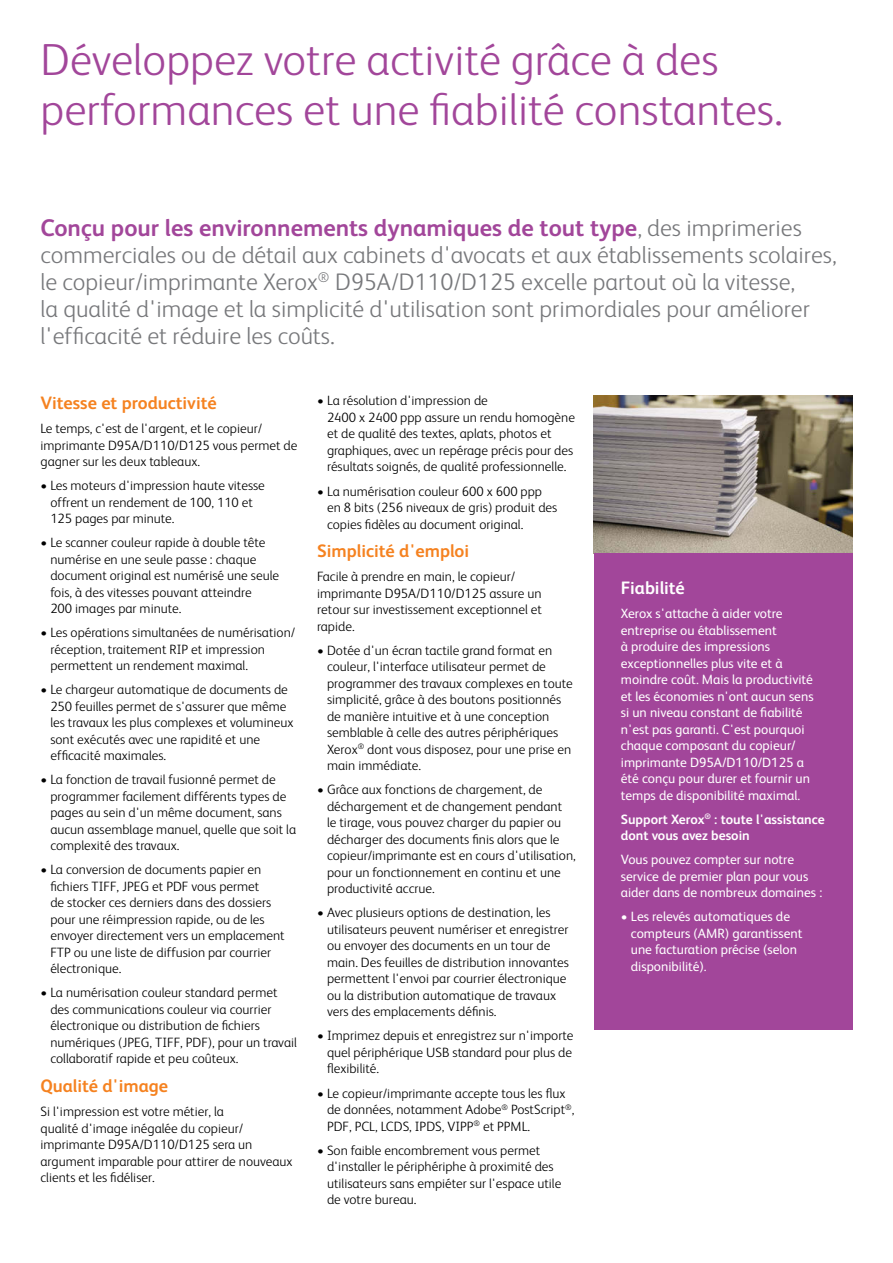
<style>
.page{position:relative;width:893px;height:1263px;background:#fff}
.page>*{position:absolute;margin:0;border:0;box-sizing:border-box;transform-origin:0 0}
.t1{font:300 45px/49.5px "Xerox Sans";color:#a2469a}
.t2{font:300 24px/27px "Xerox Sans";color:#77787b}
.t3{font:700 18px "Xerox Sans";color:#f58220}
.t4{font:700 18px "Xerox Sans";color:#fff}
.t5{font:300 13.5px/16.5px "Xerox Sans";color:#000}
.t6{font:13.5px/16.5px "Xerox Sans";color:#fff}
.t7{font:700 13.5px/16.5px "Xerox Sans";color:#fff}
.s1{font-weight:700;color:#a2469a}
</style>
<div class="page">
<img style="left:594px;top:395px;width:258px;height:158px">
<div style="left:594px;top:553px;width:258px;height:476px;background:#a2469a"></div>
<h1 class="t1" style="left:40px;top:33px;width:744px">Développez votre activité grâce à des performances et une fiabilité constantes.</h1>
<p class="t2" style="left:41px;top:213px;width:798px"><span class="s1">Conçu pour les environnements dynamiques de tout type</span>, des imprimeries commerciales ou de détail aux cabinets d'avocats et aux établissements scolaires, le copieur/imprimante Xerox<sup>®</sup> D95A/D110/D125 excelle partout où la vitesse,<br>la qualité d'image et la simplicité d'utilisation sont primordiales pour améliorer l'efficacité et réduire les coûts.</p>
<h3 class="t3" style="left:40px;top:390px;width:178px">Vitesse et productivité</h3>
<p class="t5" style="left:40px;top:419px;width:259px">Le temps, c'est de l'argent, et le copieur/ imprimante D95A/D110/D125 vous permet de gagner sur les deux tableaux.</p>
<p class="t5" style="left:50px;top:477px;width:216px;text-indent:-10px">• Les moteurs d'impression haute vitesse offrent un rendement de 100, 110 et<br>125 pages par minute.</p>
<p class="t5" style="left:50px;top:534px;width:230px;text-indent:-10px">• Le scanner couleur rapide à double tête numérise en une seule passe : chaque document original est numérisé une seule fois, à des vitesses pouvant atteindre<br>200 images par minute.</p>
<p class="t5" style="left:50px;top:624px;width:246px;text-indent:-10px">• Les opérations simultanées de numérisation/ réception, traitement RIP et impression permettent un rendement maximal.</p>
<p class="t5" style="left:50px;top:681px;width:245px;text-indent:-10px">• Le chargeur automatique de documents de 250 feuilles permet de s'assurer que même les travaux les plus complexes et volumineux sont exécutés avec une rapidité et une efficacité maximales.</p>
<p class="t5" style="left:50px;top:771px;width:247px;text-indent:-10px">• La fonction de travail fusionné permet de programmer facilement différents types de pages au sein d'un même document, sans aucun assemblage manuel, quelle que soit la complexité des travaux.</p>
<p class="t5" style="left:50px;top:861px;width:236px;text-indent:-10px">• La conversion de documents papier en fichiers TIFF, JPEG et PDF vous permet<br>de stocker ces derniers dans des dossiers pour une réimpression rapide, ou de les envoyer directement vers un emplacement FTP ou une liste de diffusion par courrier électronique.</p>
<p class="t5" style="left:50px;top:984px;width:248px;text-indent:-10px">• La numérisation couleur standard permet des communications couleur via courrier électronique ou distribution de fichiers numériques (JPEG, TIFF, PDF), pour un travail collaboratif rapide et peu coûteux.</p>
<h3 class="t3" style="left:40px;top:1073px;width:129px">Qualité d'image</h3>
<p class="t5" style="left:40px;top:1103px;width:254px">Si l'impression est votre métier, la<br>qualité d'image inégalée du copieur/ imprimante D95A/D110/D125 sera un argument imparable pour attirer de nouveaux clients et les fidéliser.</p>
<p class="t5" style="left:327px;top:392px;width:249px;text-indent:-10px">• La résolution d'impression de<br>2400 x 2400 ppp assure un rendu homogène et de qualité des textes, aplats, photos et graphiques, avec un repérage précis pour des résultats soignés, de qualité professionnelle.</p>
<p class="t5" style="left:327px;top:482px;width:232px;text-indent:-10px">• La numérisation couleur 600 x 600 ppp en 8 bits (256 niveaux de gris) produit des copies fidèles au document original.</p>
<h3 class="t3" style="left:317px;top:539px;width:154px">Simplicité d'emploi</h3>
<p class="t5" style="left:317px;top:568px;width:226px">Facile à prendre en main, le copieur/ imprimante D95A/D110/D125 assure un retour sur investissement exceptionnel et rapide.</p>
<p class="t5" style="left:327px;top:641px;width:247px;text-indent:-10px">• Dotée d'un écran tactile grand format en couleur, l'interface utilisateur permet de programmer des travaux complexes en toute simplicité, grâce à des boutons positionnés de manière intuitive et à une conception semblable à celle des autres périphériques Xerox<sup>®</sup> dont vous disposez, pour une prise en main immédiate.</p>
<p class="t5" style="left:327px;top:781px;width:250px;text-indent:-10px">• Grâce aux fonctions de chargement, de déchargement et de changement pendant<br>le tirage, vous pouvez charger du papier ou décharger des documents finis alors que le copieur/imprimante est en cours d'utilisation, pour un fonctionnement en continu et une productivité accrue.</p>
<p class="t5" style="left:327px;top:904px;width:244px;text-indent:-10px">• Avec plusieurs options de destination, les utilisateurs peuvent numériser et enregistrer ou envoyer des documents en un tour de main. Des feuilles de distribution innovantes permettent l'envoi par courrier électronique ou la distribution automatique de travaux vers des emplacements définis.</p>
<p class="t5" style="left:327px;top:1027px;width:248px;text-align:justify;text-indent:-10px">• Imprimez depuis et enregistrez sur n'importe quel périphérique USB standard pour plus de flexibilité.</p>
<p class="t5" style="left:327px;top:1084px;width:249px;text-indent:-10px">• Le copieur/imprimante accepte tous les flux de données, notamment Adobe<sup>®</sup> PostScript<sup>®</sup>,<br>PDF, PCL, LCDS, IPDS, VIPP<sup>®</sup> et PPML.</p>
<p class="t5" style="left:327px;top:1141px;width:236px;text-indent:-10px">• Son faible encombrement vous permet d'installer le périphériphe à proximité des utilisateurs sans empiéter sur l'espace utile de votre bureau.</p>
<h3 class="t4" style="left:621px;top:575px;width:66px">Fiabilité</h3>
<p class="t6" style="left:621px;top:604px;width:194px">Xerox s'attache à aider votre entreprise ou établissement<br>à produire des impressions exceptionnelles plus vite et à moindre coût. Mais la productivité et les économies n'ont aucun sens si un niveau constant de fiabilité n'est pas garanti. C'est pourquoi chaque composant du copieur/ imprimante D95A/D110/D125 a été conçu pour durer et fournir un temps de disponibilité maximal.</p>
<p class="t7" style="left:621px;top:810px;width:205px">Support Xerox<sup>®</sup> : toute l'assistance dont vous avez besoin</p>
<p class="t6" style="left:621px;top:851px;width:203px">Vous pouvez compter sur notre service de premier plan pour vous aider dans de nombreux domaines :</p>
<p class="t6" style="left:631px;top:908px;width:173px;text-indent:-10px">• Les relevés automatiques de compteurs (AMR) garantissent une facturation précise (selon disponibilité).</p>
</div>
